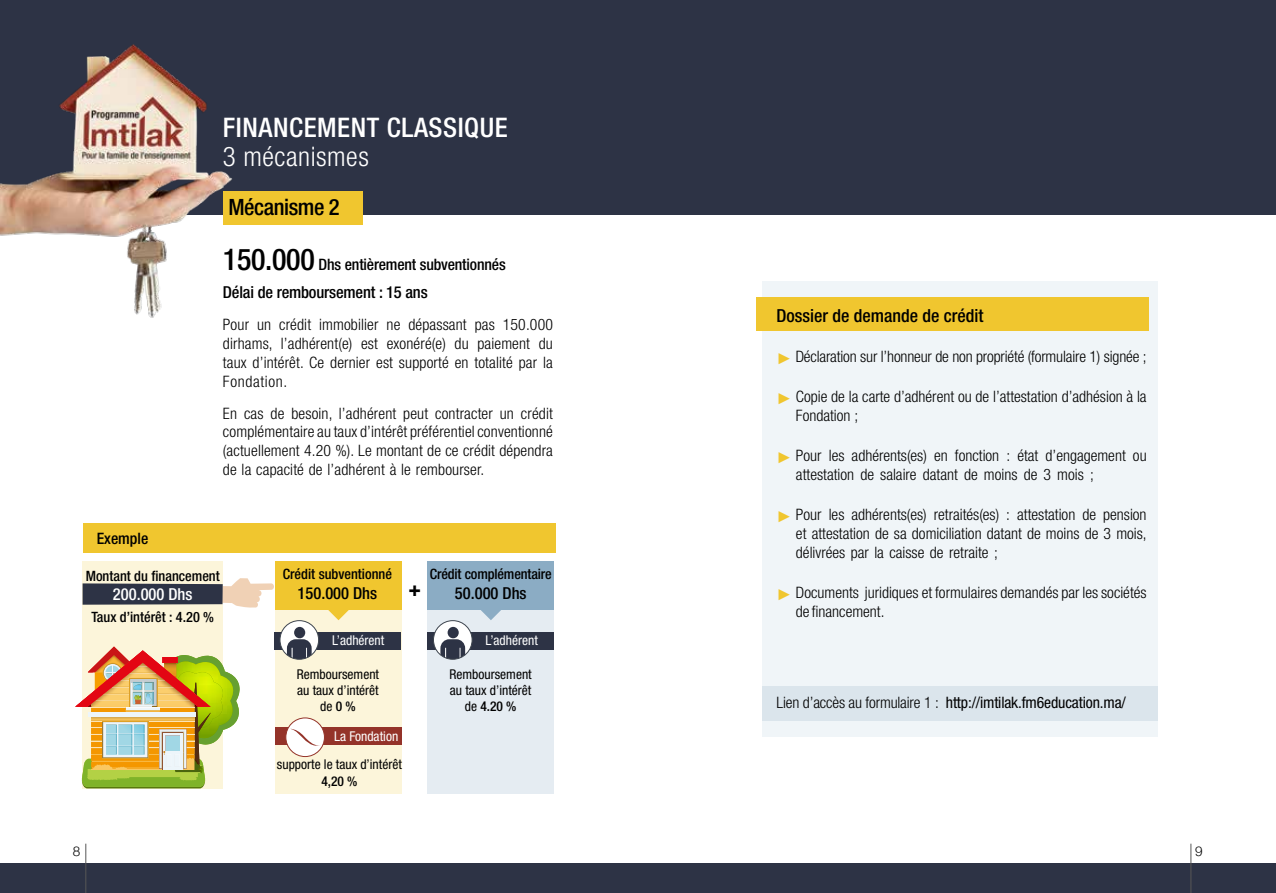
<style>
.page{position:relative;width:1276px;height:893px;background:#fff}
.page>*{position:absolute;margin:0;border:0;box-sizing:border-box;transform-origin:0 0}
.t1{font:500 condensed 30px "Helvetica Neue LT Pro";letter-spacing:-.01em;color:#000}
.t2{font:500 condensed 27px "Helvetica Neue LT Pro";letter-spacing:.02em;color:#fff}
.t3{font:300 condensed 27px "Helvetica Neue LT Pro";letter-spacing:.02em;color:#fff}
.t4{font:500 condensed 22.5px "Helvetica Neue LT Pro";letter-spacing:-.02em;color:#000}
.t5{font:700 condensed 21px "Helvetica Neue";color:#000}
.t6{font:500 condensed 18px "Helvetica Neue LT Pro";color:#000}
.t7{font:500 condensed 16.5px "Helvetica Neue LT Pro";letter-spacing:-.01em;color:#000}
.t8{font:500 condensed 16.5px "Helvetica Neue LT Pro";color:#fff}
.t9{font:300 condensed 15.75px/18.9px "Helvetica Neue LT Pro";color:#000}
.t10{font:500 condensed 15.75px "Helvetica Neue LT Pro";letter-spacing:-.01em;color:#000}
.t11{font:condensed 15.75px "Helvetica Neue LT Pro";letter-spacing:-.01em;color:#000}
.t12{font:15.75px "Arial";color:#f0c62f}
.t13{font:500 condensed 14.25px "Helvetica Neue LT Pro";color:#000}
.t14{font:condensed 13.5px/16.2px "Helvetica Neue LT Pro";color:#000;text-align:center}
.t15{font:condensed 13.5px "Helvetica Neue LT Pro";color:#fff}
.t16{font:500 condensed 13.5px "Helvetica Neue LT Pro";color:#000}
.t17{font:300 13.5px "Helvetica Neue";color:#000}
.s1{font-weight:500}
</style>
<div class="page">
<div style="left:0;top:0;width:1276px;height:214px;background:#2d3345"></div>
<div style="left:427px;top:561px;width:127px;height:233px;background:#e5ecf2"></div>
<div style="left:275px;top:561px;width:127px;height:233px;background:#fcf5da"></div>
<div style="left:83px;top:561px;width:140px;height:227px;background:#fcf5da"></div>
<svg style="left:75px;top:647px;width:165px;height:141px"></svg>
<hr style="left:89px;top:713px;width:107px;height:4px;background:#edf5fa">
<img style="left:0;top:44px;width:232px;height:274px">
<div style="left:83px;top:523px;width:472px;height:30px;background:#f0c62f"></div>
<svg style="left:83px;top:578px;width:191px;height:30px"></svg>
<div style="left:275px;top:561px;width:127px;height:49px;background:#f0c62f"></div>
<div style="left:427px;top:561px;width:127px;height:49px;background:#8bacc4"></div>
<svg style="left:328px;top:610px;width:21px;height:10px"></svg>
<svg style="left:481px;top:610px;width:20px;height:10px"></svg>
<div style="left:223px;top:191px;width:139px;height:34px;background:#f0c62f"></div>
<div style="left:274px;top:632px;width:127px;height:18px;background:#2d3345"></div>
<div style="left:427px;top:632px;width:127px;height:18px;background:#2d3345"></div>
<div style="left:280px;top:621px;width:39px;height:38px;background:#fff;border-radius:50%"></div>
<svg style="left:287px;top:627px;width:25px;height:32px"></svg>
<div style="left:280px;top:620px;width:39px;height:40px;border:1px solid #3e454f;border-radius:50%"></div>
<div style="left:433px;top:621px;width:39px;height:38px;background:#fff;border-radius:50%"></div>
<svg style="left:440px;top:627px;width:25px;height:32px"></svg>
<div style="left:433px;top:620px;width:39px;height:40px;border:1px solid #3e454f;border-radius:50%"></div>
<div style="left:275px;top:727px;width:127px;height:17px;background:#943329"></div>
<div style="left:286px;top:718px;width:38px;height:38px;background:#fff;border-radius:50%"></div>
<div style="left:285px;top:717px;width:40px;height:40px;border:1px solid #943329;border-radius:50%"></div>
<svg style="left:291px;top:729px;width:32px;height:18px"></svg>
<div style="left:762px;top:281px;width:395px;height:456px;background:#f0f5f8"></div>
<div style="left:762px;top:686px;width:395px;height:34px;background:#dbe5ec"></div>
<div style="left:756px;top:297px;width:392px;height:34px;background:#f0c62f"></div>
<div style="left:0;top:863px;width:1276px;height:30px;background:#2d3345"></div>
<hr style="left:85px;top:844px;width:1px;height:49px;background:#575756">
<hr style="left:1190px;top:844px;width:1px;height:49px;background:#575756">
<h2 class="t2" style="left:223px;top:111px;width:286px">FINANCEMENT CLASSIQUE</h2>
<h2 class="t3" style="left:223px;top:141px;width:147px">3 mécanismes</h2>
<h3 class="t4" style="left:228px;top:194px;width:113px">Mécanisme 2</h3>
<h1 class="t1" style="left:223px;top:242px;width:93px">150.000</h1>
<p class="t7" style="left:223px;top:283px;width:206px">Délai de remboursement : 15 ans</p>
<p class="t10" style="left:319px;top:255px;width:189px">Dhs entièrement subventionnés</p>
<p class="t9" style="left:223px;top:315px;width:28px">Pour</p>
<p class="t9" style="left:257px;top:315px;width:16px">un</p>
<p class="t9" style="left:279px;top:315px;width:33px">crédit</p>
<p class="t9" style="left:319px;top:315px;width:61px">immobilier</p>
<p class="t9" style="left:386px;top:315px;width:15px">ne</p>
<p class="t9" style="left:408px;top:315px;width:60px">dépassant</p>
<p class="t9" style="left:475px;top:315px;width:22px">pas</p>
<p class="t9" style="left:503px;top:315px;width:52px">150.000</p>
<p class="t10" style="left:97px;top:529px;width:53px">Exemple</p>
<p class="t9" style="left:223px;top:334px;width:331px">dirhams ’l, adhérent e( )<br>taux ’d intérêt. Ce dernier est supporté en totalité par la<br>Fondation.</p>
<p class="t9" style="left:223px;top:403px;width:331px;text-align:justify">En cas de besoin ’l, adhérent peut contracter un crédit complémentaire au taux ’d intérêt préférentiel conventionné (actuellement 4.20 % .) Le montant de ce crédit dépendra de la capacité de ’l adhérent leà rembourser.</p>
<p class="t9" style="left:387px;top:334px;width:61px">exonéré e( )</p>
<p class="t9" style="left:454px;top:334px;width:16px">du</p>
<p class="t9" style="left:477px;top:334px;width:54px">paiement</p>
<p class="t9" style="left:539px;top:334px;width:16px">du</p>
<p class="t9" style="left:361px;top:334px;width:18px">est</p>
<p class="t13" style="left:86px;top:567px;width:135px">Montant du financement</p>
<p class="t8" style="left:113px;top:585px;width:81px">200.000 Dhs</p>
<p class="t13" style="left:91px;top:608px;width:124px">Taux ’d intérêt : 4.20 %</p>
<p class="t17" style="left:73px;top:840px;width:9px">8</p>
<p class="t13" style="left:283px;top:566px;width:111px">Crédit subventionné</p>
<p class="t7" style="left:298px;top:584px;width:81px">150.000 Dhs</p>
<p class="t15" style="left:332px;top:633px;width:54px">’Ladhérent</p>
<h3 class="t5" style="left:408px;top:571px;width:14px">+</h3>
<p class="t13" style="left:430px;top:566px;width:123px">Crédit complémentaire</p>
<p class="t7" style="left:455px;top:584px;width:73px">50.000 Dhs</p>
<p class="t15" style="left:485px;top:633px;width:54px">’L adhérent</p>
<p class="t14" style="left:297px;top:666px;width:84px">Remboursement au taux ’d intérêt de <span class="s1">%0</span></p>
<p class="t14" style="left:449px;top:666px;width:84px">Remboursement au taux ’d intérêt de <span class="s1">4.20 %</span></p>
<p class="t15" style="left:334px;top:729px;width:66px">La Fondation</p>
<p class="t14" style="left:277px;top:756px;width:126px">supporte le taux ’d intérêt</p>
<p class="t16" style="left:321px;top:773px;width:38px">4,20 %</p>
<p class="t6" style="left:776px;top:304px;width:208px">Dossier de demande de crédit</p>
<p class="t9" style="left:795px;top:347px;width:352px">Déclaration sur ’l honneur de non propriété (formulaire 1) signée ;</p>
<p class="t12" style="left:776px;top:348px;width:17px">►</p>
<p class="t9" style="left:796px;top:387px;width:352px">Copie de la carte ’d adhérent ou de ’l attestation ’d adhésion laà</p>
<p class="t12" style="left:776px;top:388px;width:17px">►</p>
<p class="t9" style="left:796px;top:406px;width:64px">Fondation ;</p>
<p class="t9" style="left:796px;top:446px;width:27px">Pour</p>
<p class="t12" style="left:776px;top:447px;width:17px">►</p>
<p class="t9" style="left:829px;top:446px;width:17px">les</p>
<p class="t9" style="left:851px;top:446px;width:77px">adhérents(es)</p>
<p class="t9" style="left:934px;top:446px;width:15px">en</p>
<p class="t9" style="left:955px;top:446px;width:46px">fonction</p>
<p class="t9" style="left:1006px;top:446px;width:5px">:</p>
<p class="t9" style="left:1017px;top:446px;width:23px">état</p>
<p class="t9" style="left:1045px;top:446px;width:82px">’d engagement</p>
<p class="t9" style="left:1133px;top:446px;width:15px">ou</p>
<p class="t9" style="left:796px;top:465px;width:299px">attestation de salaire datant de moins de 3 mois ;</p>
<p class="t9" style="left:796px;top:505px;width:352px">Pour les adhérents(es) retraités(es) : attestation de pension</p>
<p class="t12" style="left:776px;top:506px;width:17px">►</p>
<p class="t9" style="left:796px;top:524px;width:352px">et attestation de sa domiciliation datant de moins de 3 mois, délivrées par la caisse de retraite ;</p>
<p class="t9" style="left:796px;top:583px;width:352px">Documents juridiques et formulaires demandés par les sociétés</p>
<p class="t12" style="left:776px;top:584px;width:17px">►</p>
<p class="t9" style="left:796px;top:602px;width:90px">definancement.</p>
<p class="t9" style="left:776px;top:692px;width:164px">Lien ’d accès au formulaire :1</p>
<p class="t11" style="left:946px;top:693px;width:181px">http://imtilak f m. 6education.ma/</p>
<p class="t17" style="left:1195px;top:840px;width:9px">9</p>
</div>
